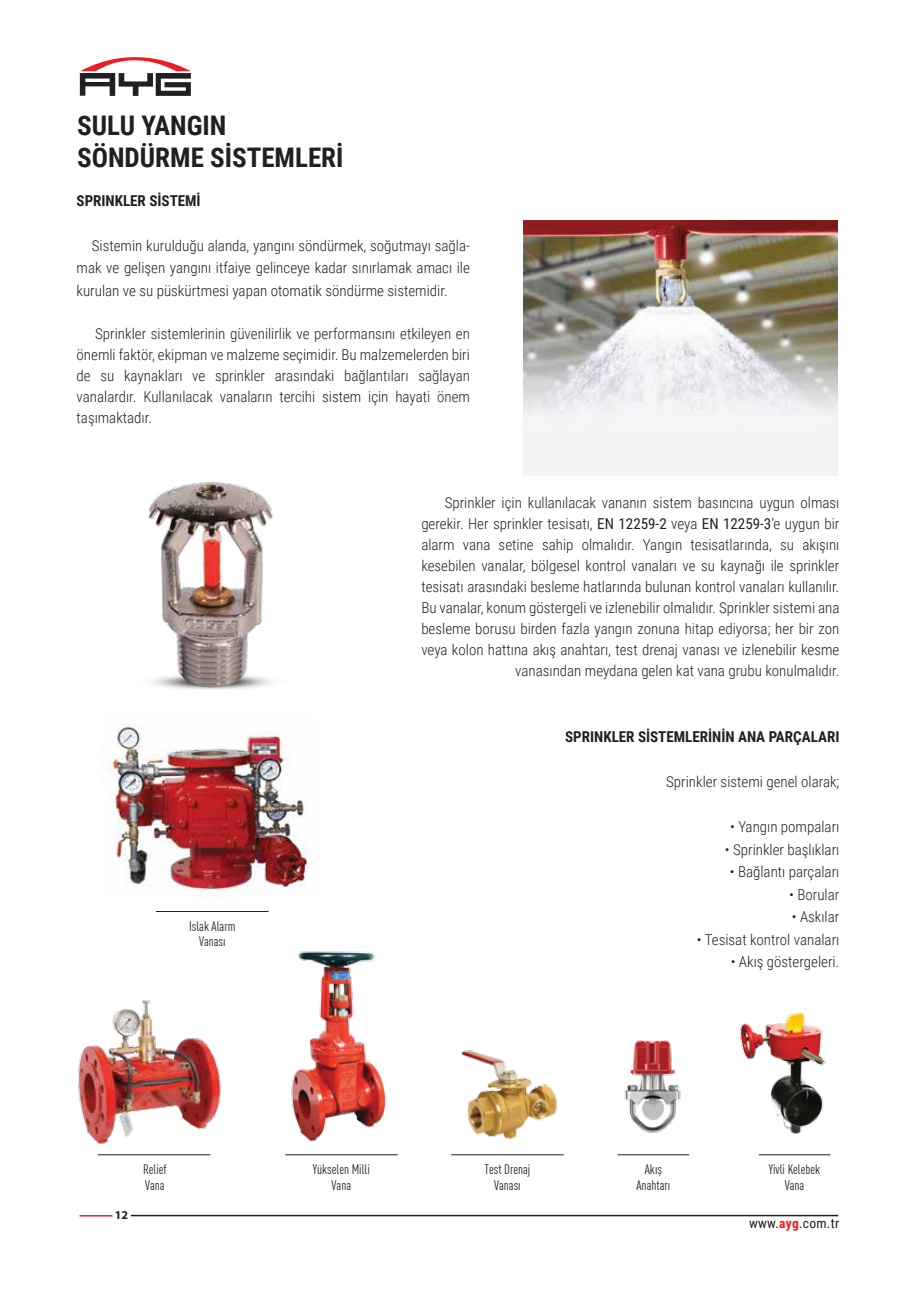
<style>
.page{position:relative;width:919px;height:1289px;background:#fff}
.page>*{position:absolute;margin:0;border:0;box-sizing:border-box;transform-origin:0 0}
.t1{font:700 27px/32.4px "Roboto Condensed";color:#231f20}
.t2{font:300 15px/21px "Roboto Condensed";color:#231f20;text-align:justify}
.t3{font:700 15px "Roboto Condensed";color:#231f20}
.t4{font:13.5px/15.8px "DIN Condens";color:#231f20;text-align:center}
.t5{font:13.5px "Roboto Condensed";letter-spacing:.02em;color:#231f20}
.t6{font:700 12px "Myriad Pro";color:#231f20}
.s1{font-weight:400}
.s2{font-weight:700;color:#ed1d24}
</style>
<div class="page">
<img style="left:291px;top:951px;width:95px;height:191px">
<hr style="left:285px;top:1154px;width:112px;height:1px;background:#231f20">
<img style="left:78px;top:999px;width:143px;height:146px">
<hr style="left:98px;top:1154px;width:112px;height:1px;background:#231f20">
<img style="left:461px;top:1050px;width:96px;height:89px">
<hr style="left:451px;top:1154px;width:112px;height:1px;background:#231f20">
<img style="left:624px;top:1040px;width:57px;height:93px">
<hr style="left:617px;top:1154px;width:72px;height:1px;background:#231f20">
<hr style="left:758px;top:1154px;width:72px;height:1px;background:#231f20">
<img style="left:740px;top:1012px;width:87px;height:122px">
<img style="left:523px;top:220px;width:314px;height:251px">
<img style="left:148px;top:482px;width:126px;height:207px">
<hr style="left:156px;top:911px;width:112px;height:1px;background:#231f20">
<img style="left:108px;top:723px;width:200px;height:170px">
<svg style="left:80px;top:57px;width:111px;height:39px"></svg>
<hr style="left:80px;top:1214px;width:32px;height:2px;background:#ed1d24">
<hr style="left:131px;top:1214px;width:707px;height:2px;background:#231f20">
<h1 class="t1" style="left:77px;top:108px;width:268px">SULU YANGIN<br>SÖNDÜRME SİSTEMLERİ</h1>
<p class="t3" style="left:77px;top:190px;width:126px">SPRINKLER SİSTEMİ</p>
<p class="t2" style="left:77px;top:234px;width:395px;line-height:22.5px;text-indent:15px">Sistemin kurulduğu alanda, yangını söndürmek, soğutmayı sağla&shy;mak ve gelişen yangını itfaiye gelinceye kadar sınırlamak amacı ile kurulan ve su püskürtmesi yapan otomatik söndürme sistemidir.</p>
<p class="t2" style="left:77px;top:323px;width:395px;text-indent:19px">Sprinkler sistemlerinin güvenilirlik ve performansını etkileyen en önemli faktör, ekipman ve malzeme seçimidir. Bu malzemelerden biri de su kaynakları ve sprinkler arasındaki bağlantıları sağlayan vanalardır. Kullanılacak vanaların tercihi sistem için hayati önem taşımaktadır.</p>
<p class="t4" style="left:189px;top:918px;width:48px">Islak Alarm<br>Vanası</p>
<p class="t2" style="left:421px;top:491px;width:419px;text-align:right">Sprinkler için kullanılacak vananın sistem basıncına uygun olması gerekir. Her sprinkler tesisatı, <span class="s1">EN 12259-2</span> veya <span class="s1">EN 12259-3</span>’e uygun bir alarm vana setine sahip olmalıdır. Yangın tesisatlarında, su akışını kesebilen vanalar, bölgesel kontrol vanaları ve su kaynağı ile sprinkler tesisatı arasındaki besleme hatlarında bulunan kontrol vanaları kullanılır.<br>Bu vanalar, konum göstergeli ve izlenebilir olmalıdır. Sprinkler sistemi ana besleme borusu birden fazla yangın zonuna hitap ediyorsa; her bir zon veya kolon hattına akış anahtarı, test drenaj vanası ve izlenebilir kesme vanasından meydana gelen kat vana grubu konulmalıdır.</p>
<p class="t3" style="left:565px;top:726px;width:276px">SPRINKLER SİSTEMLERİNİN ANA PARÇALARI</p>
<p class="t2" style="left:666px;top:770px;width:175px">Sprinkler sistemi genel olarak;</p>
<p class="t2" style="left:730px;top:815px;width:111px">• Yangın pompaları</p>
<p class="t2" style="left:724px;top:838px;width:116px">• Sprinkler başlıkları</p>
<p class="t2" style="left:729px;top:860px;width:111px">• Bağlantı parçaları</p>
<p class="t2" style="left:789px;top:883px;width:52px">• Borular</p>
<p class="t2" style="left:791px;top:905px;width:49px">• Askılar</p>
<p class="t2" style="left:696px;top:928px;width:144px">• Tesisat kontrol vanaları</p>
<p class="t2" style="left:730px;top:950px;width:110px">• Akış göstergeleri.</p>
<p class="t6" style="left:115px;top:1206px;width:15px">12</p>
<p class="t4" style="left:143px;top:1161px;width:25px;text-align:left">Relief<br>Vana</p>
<p class="t4" style="left:484px;top:1161px;width:47px">Test Drenaj<br>Vanası</p>
<p class="t4" style="left:636px;top:1161px;width:35px">Akış<br>Anahtarı</p>
<p class="t4" style="left:768px;top:1161px;width:53px">Yivli Kelebek<br>Vana</p>
<p class="t4" style="left:313px;top:1161px;width:58px">Yükselen Milli<br>Vana</p>
<p class="t5" style="left:749px;top:1213px;width:91px">www.<span class="s2">ayg</span>.com.tr</p>
</div>
